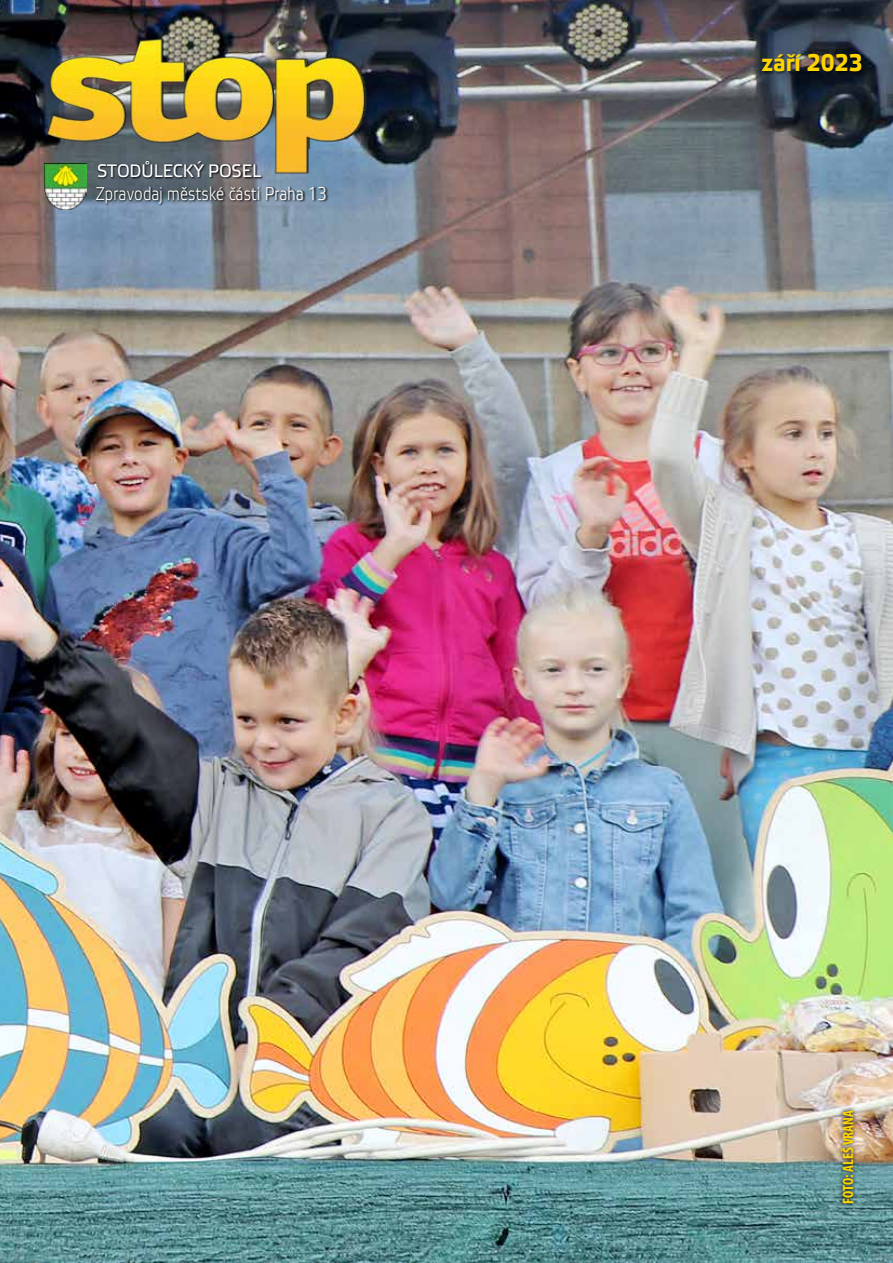
<style>
.page{position:relative;width:893px;height:1263px;background:#fff}
.page>*{position:absolute;margin:0;border:0;box-sizing:border-box;transform-origin:0 0}
.t1{font:700 24px "Elektra Text Pro";color:#ffd500;scale:.93 1}
.t2{font:18.45px "Elektra Light Pro";letter-spacing:.005em;color:#fff;scale:.8 1}
.t3{font:18.15px "Elektra Text Pro";letter-spacing:-.005em;color:#fff;scale:.92 1}
.t4{font:700 condensed 15px "Myriad Pro";color:#ffd500}
</style>
<div class="page">
<img style="left:0;top:0;width:893px;height:1263px">
<img style="left:34px;top:34px;width:240px;height:114px">
<img style="left:274px;top:34px;width:105px;height:140px">
<div style="left:762px;top:54px;width:102px;height:21px;background:#000;opacity:.5"></div>
<img style="left:45px;top:163px;width:41px;height:46px">
<svg style="left:97px;top:160px;width:167px;height:20px;background:#4c5259"></svg>
<svg style="left:95px;top:186px;width:234px;height:20px;background:#5d6a76"></svg>
<img style="left:836px;top:1106px;width:21px;height:101px">
<p class="t3" style="left:97px;top:161px;width:180px">STODŮLECKÝ POSEL</p>
<p class="t2" style="left:96px;top:183px;width:290px">Zpravodaj městské části Praha 13</p>
<h1 class="t1" style="left:762px;top:50px;width:110px">září 2023</h1>
<p class="t4" style="left:839px;top:1204px;width:95px;rotate:-90deg">FOTO: ALEŠ VRANA</p>
</div>
